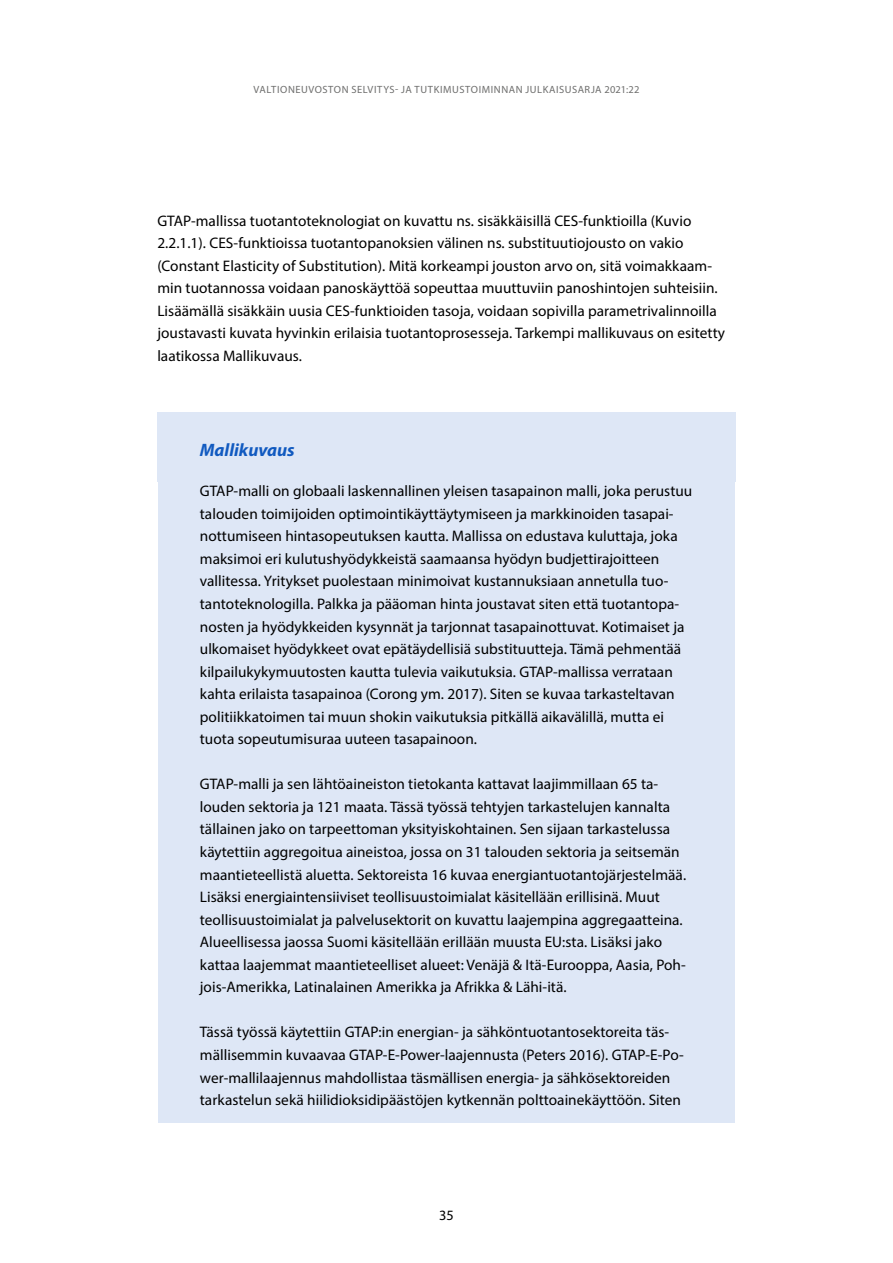
<style>
.page{position:relative;width:893px;height:1263px;background:#fff}
.page>*{position:absolute;margin:0;border:0;box-sizing:border-box;transform-origin:0 0}
.laatikko-otsikko{font:italic 700 18px "Myriad Pro";color:#115ac0}
.Laatikkoteksti{font:15.3px/22.5px "Myriad Pro";letter-spacing:.005em;color:#000}
._01_Leipä{font:15.3px/22.5px "Myriad Pro";letter-spacing:.005em;color:#000}
.t1{font:14.25px "Myriad Pro";color:#000}
.t2{font:10.5px "Myriad Pro";letter-spacing:.01em;color:#6e6e6d}
</style>
<div class="page">
<div style="left:157px;top:412px;width:579px;height:69px;background:#dee7f6"></div>
<div style="left:158px;top:463px;width:577px;height:323px;background:#dee7f6"></div>
<div style="left:158px;top:757px;width:577px;height:277px;background:#dee7f6"></div>
<div style="left:158px;top:1005px;width:577px;height:117px;background:#dee7f6"></div>
<p class="t2" style="left:253px;top:83px;width:14px">Valtioneuvoston</p>
<p class="t2" style="left:351px;top:83px;width:7px">selvitys</p>
<p class="t2" style="left:395px;top:83px;width:27px">- ja tutkimustoiminnan</p>
<p class="t2" style="left:525px;top:83px;width:7px">julkaisusarja</p>
<p class="t2" style="left:604px;top:83px;width:37px">2021:22</p>
<p class="_01_Leipä" style="left:157px;top:209px;width:569px">GTAP-mallissa tuotantoteknologiat on kuvattu ns. sisäkkäisillä CES-funktioilla (Kuvio 2.2.1.1). CES-funktioissa tuotantopanoksien välinen ns. substituutiojousto on vakio (Constant Elasticity of Substitution). Mitä korkeampi jouston arvo on, sitä voimakkaam&shy;min tuotannossa voidaan panoskäyttöä sopeuttaa muuttuviin panoshintojen suhteisiin.<br>Lisäämällä sisäkkäin uusia CES-funktioiden tasoja, voidaan sopivilla parametrivalinnoilla joustavasti kuvata hyvinkin erilaisia tuotantoprosesseja. Tarkempi mallikuvaus on esitetty laatikossa Mallikuvaus.</p>
<p class="laatikko-otsikko" style="left:200px;top:438px;width:96px">Mallikuvaus</p>
<p class="Laatikkoteksti" style="left:200px;top:480px;width:494px">GTAP-malli on globaali laskennallinen yleisen tasapainon malli, joka perustuu talouden toimijoiden optimointikäyttäytymiseen ja markkinoiden tasapai&shy;nottumiseen hintasopeutuksen kautta. Mallissa on edustava kuluttaja, joka maksimoi eri kulutushyödykkeistä saamaansa hyödyn budjettirajoitteen vallitessa. Yritykset puolestaan minimoivat kustannuksiaan annetulla tuo&shy;tantoteknologilla. Palkka ja pääoman hinta joustavat siten että tuotantopa&shy;nosten ja hyödykkeiden kysynnät ja tarjonnat tasapainottuvat. Kotimaiset ja ulkomaiset hyödykkeet ovat epätäydellisiä substituutteja. Tämä pehmentää kilpailukykymuutosten kautta tulevia vaikutuksia. GTAP-mallissa verrataan kahta erilaista tasapainoa (Corong ym. 2017). Siten se kuvaa tarkasteltavan politiikkatoimen tai muun shokin vaikutuksia pitkällä aikavälillä, mutta ei tuota sopeutumisuraa uuteen tasapainoon.</p>
<p class="Laatikkoteksti" style="left:200px;top:773px;width:488px">GTAP-malli ja sen lähtöaineiston tietokanta kattavat laajimmillaan 65 ta&shy;louden sektoria ja 121 maata. Tässä työssä tehtyjen tarkastelujen kannalta tällainen jako on tarpeettoman yksityiskohtainen. Sen sijaan tarkastelussa käytettiin aggregoitua aineistoa, jossa on 31 talouden sektoria ja seitsemän maantieteellistä aluetta. Sektoreista 16 kuvaa energiantuotantojärjestelmää.<br>Lisäksi energiaintensiiviset teollisuustoimialat käsitellään erillisinä. Muut teollisuustoimialat ja palvelusektorit on kuvattu laajempina aggregaatteina.<br>Alueellisessa jaossa Suomi käsitellään erillään muusta EU:sta. Lisäksi jako kattaa laajemmat maantieteelliset alueet: Venäjä &amp; Itä-Eurooppa, Aasia, Poh&shy;jois-Amerikka, Latinalainen Amerikka ja Afrikka &amp; Lähi-itä.</p>
<p class="Laatikkoteksti" style="left:200px;top:1021px;width:485px">Tässä työssä käytettiin GTAP:in energian- ja sähköntuotantosektoreita täs&shy;mällisemmin kuvaavaa GTAP-E-Power-laajennusta (Peters 2016). GTAP-E-Po&shy;wer-mallilaajennus mahdollistaa täsmällisen energia- ja sähkösektoreiden tarkastelun sekä hiilidioksidipäästöjen kytkennän polttoainekäyttöön. Siten</p>
<p class="t1" style="left:439px;top:1206px;width:16px">35</p>
</div>
